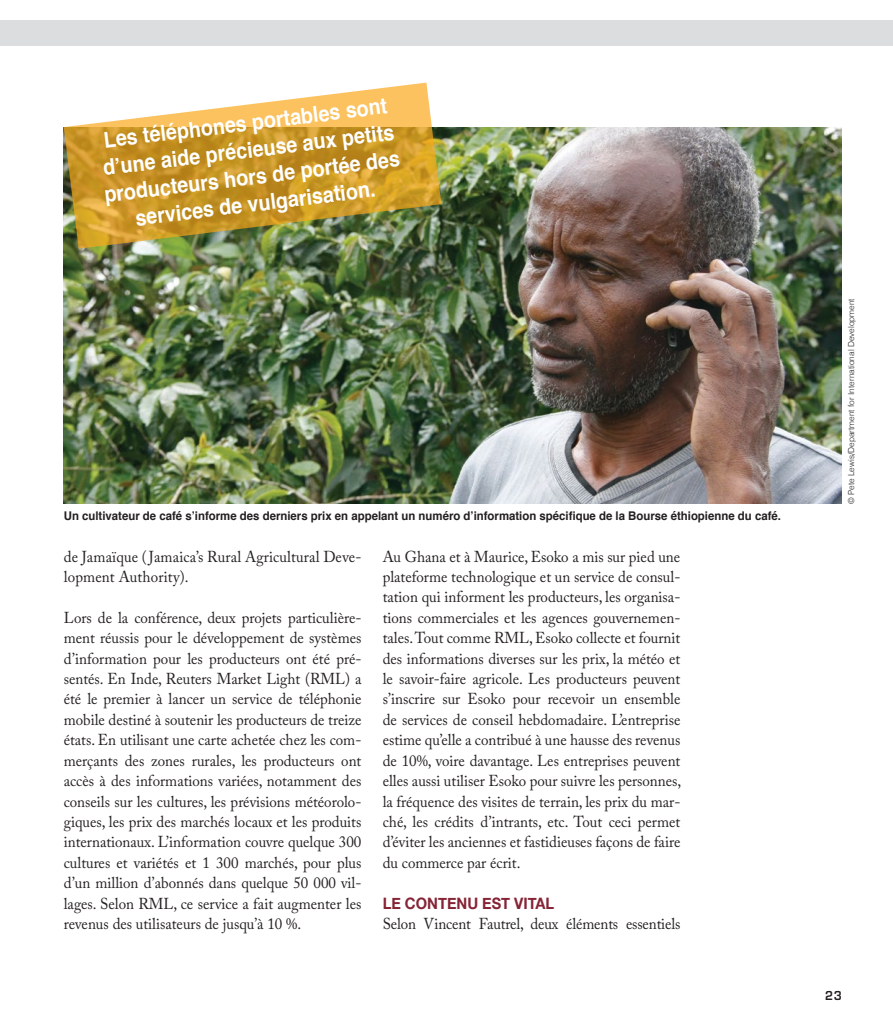
<style>
.page{position:relative;width:893px;height:1021px;background:#fff}
.page>*{position:absolute;margin:0;border:0;box-sizing:border-box;transform-origin:0 0}
.t1{font:700 21.9px/27px "Helvetica";color:#fff;text-align:center;scale:.9 1}
.t2{font:15.75px/20.4px "Adobe Caslon Pro";color:#231f20;text-align:justify;scale:.95 1}
.t3{font:700 15.75px "Helvetica Neue";color:#862436;scale:.93 1}
.t4{font:700 12px "Helvetica";color:#231f20;scale:.95 1}
.t5{font:600 12px "Eurostile";color:#231f20;scale:.95 1}
.t6{font:300 8.25px "Helvetica";color:#231f20}
</style>
<div class="page">
<div style="left:0;top:20px;width:893px;height:25px;background:#dcddde"></div>
<img style="left:64px;top:128px;width:778px;height:375px">
<svg style="left:64px;top:83px;width:377px;height:166px;background:#c8a650"></svg>
<h1 class="t1" style="left:96px;top:128px;width:332px;rotate:-7deg">Les téléphones portables sont d’une aide précieuse aux petits producteurs hors de portée des services de vulgarisation.</h1>
<p class="t4" style="left:64px;top:506px;width:756px">Un cultivateur de café s’informe des derniers prix en appelant un numéro d’information spécifique de la Bourse éthiopienne du café.</p>
<p class="t2" style="left:64px;top:546px;width:315px">de Jamaïque ( Jamaica’s Rural Agricultural Deve&shy;lopment Authority).</p>
<p class="t2" style="left:64px;top:607px;width:315px">Lors de la conférence, deux projets particulière&shy;ment réussis pour le développement de systèmes d’information pour les producteurs ont été pré&shy;sentés. En Inde, Reuters Market Light (RML) a été le premier à lancer un service de téléphonie mobile destiné à soutenir les producteurs de treize états. En utilisant une carte achetée chez les com&shy;merçants des zones rurales, les producteurs ont accès à des informations variées, notamment des conseils sur les cultures, les prévisions météorolo&shy;giques, les prix des marchés locaux et les produits internationaux. L’information couvre quelque 300 cultures et variétés et 1 300 marchés, pour plus d’un million d’abonnés dans quelque 50 000 vil&shy;lages. Selon RML, ce service a fait augmenter les revenus des utilisateurs de jusqu’à 10 %.</p>
<p class="t2" style="left:383px;top:546px;width:316px">Au Ghana et à Maurice, Esoko a mis sur pied une plateforme technologique et un service de consul&shy;tation qui informent les producteurs, les organisa&shy;tions commerciales et les agences gouvernemen&shy;tales. Tout comme RML, Esoko collecte et fournit des informations diverses sur les prix, la météo et le savoir-faire agricole. Les producteurs peuvent s’inscrire sur Esoko pour recevoir un ensemble de services de conseil hebdomadaire. L’entreprise estime qu’elle a contribué à une hausse des revenus de 10%, voire davantage. Les entreprises peuvent elles aussi utiliser Esoko pour suivre les personnes, la fréquence des visites de terrain, les prix du mar&shy;ché, les crédits d’intrants, etc. Tout ceci permet d’éviter les anciennes et fastidieuses façons de faire du commerce par écrit.</p>
<p class="t3" style="left:383px;top:890px;width:186px">LE CONTENU EST VITAL</p>
<p class="t2" style="left:383px;top:913px;width:315px">Selon Vincent Fautrel, deux éléments essentiels</p>
<p class="t6" style="left:844px;top:504px;width:207px;rotate:-90deg">© Pete Lewis/Department for International Development</p>
<p class="t5" style="left:825px;top:987px;width:19px">23</p>
</div>
